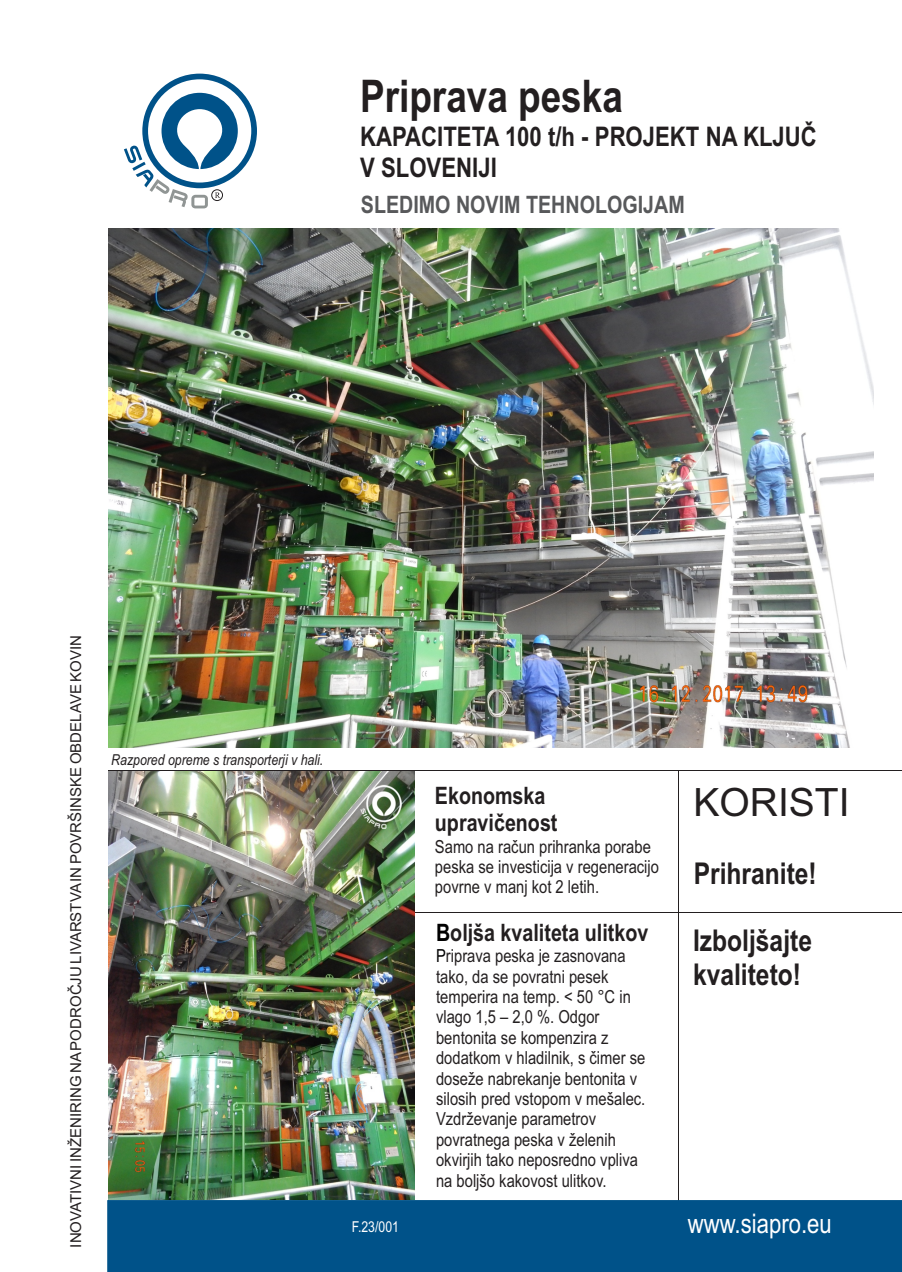
<style>
.page{position:relative;width:902px;height:1272px;background:#fff}
.page>*{position:absolute;margin:0;border:0;box-sizing:border-box;transform-origin:0 0}
.t1{font:700 45px "Arial Narrow";color:#231f20}
.t2{font:39px "Arial";color:#231f20}
.t3{font:700 30px "Arial Narrow";color:#231f20}
.t4{font:700 27px/30.9px "Arial Narrow";color:#231f20}
.t5{font:27px "Arial Narrow";color:#fff}
.t6{font:700 24px/27.5px "Arial Narrow";color:#231f20}
.t7{font:700 24px "Arial Narrow";color:#58595b}
.t8{font:18px/20.4px "Arial Narrow";color:#231f20}
.t9{font:15px "Arial";color:#231f20}
.t10{font:italic 15px "Arial Narrow";color:#231f20}
.t11{font:15px "Arial Narrow";color:#fff}
.s1{color:#000}
</style>
<div class="page">
<hr style="left:678px;top:770px;width:1px;height:501px;background:#231f20">
<div style="left:107px;top:1199px;width:794px;height:72px;background:#005289"></div>
<hr style="left:336px;top:912px;width:565px;height:1px;background:#231f20">
<hr style="left:108px;top:770px;width:793px;height:1px;background:#231f20">
<svg style="left:124px;top:74px;width:133px;height:134px"></svg>
<img style="left:109px;top:771px;width:306px;height:428px">
<img style="left:109px;top:229px;width:764px;height:518px">
<h1 class="t1" style="left:360px;top:79px;width:264px">Priprava peska</h1>
<h3 class="t4" style="left:360px;top:124px;width:458px">KAPACITETA 100 t/h - PROJEKT NA KLJUČ<br>V SLOVENIJI</h3>
<h3 class="t7" style="left:361px;top:196px;width:325px">SLEDIMO NOVIM TEHNOLOGIJAM</h3>
<p class="t9" style="left:70px;top:1247px;width:614px;rotate:-90deg">INOVATIVNI INŽENIRING NAPODROČJU LIVARSTVAIN POVRŠINSKE OBDELAVE KOVIN</p>
<p class="t10" style="left:111px;top:753px;width:213px">Razpored opreme s transporterji v hali.</p>
<p class="t11" style="left:352px;top:1220px;width:49px">F.23/001</p>
<h3 class="t6" style="left:435px;top:783px;width:124px">Ekonomska upravičenost</h3>
<p class="t8" style="left:435px;top:837px;width:225px">Samo na račun prihranka porabe peska se investicija v regeneracijo povrne v manj kot 2 letih.</p>
<h3 class="t6" style="left:436px;top:920px;width:214px"><span class="s1">B</span>oljša kvaliteta ulitkov</h3>
<p class="t8" style="left:436px;top:947px;width:211px"><span class="s1">P</span>riprava peska je zasnovana tako, da se povratni pesek temperira na temp. &lt; 50 °C in vlago 1,5 – 2,0 %. Odgor bentonita se kompenzira z dodatkom v hladilnik, s čimer se doseže nabrekanje bentonita v silosih pred vstopom v mešalec.<br>Vzdrževanje parametrov povratnega peska v želenih okvirjih tako neposredno vpliva na boljšo kakovost ulitkov.</p>
<h2 class="t2" style="left:693px;top:788px;width:158px">KORISTI</h2>
<h3 class="t3" style="left:693px;top:862px;width:125px">Prihranite!</h3>
<h3 class="t3" style="left:693px;top:928px;width:120px">Izboljšajte</h3>
<h3 class="t3" style="left:693px;top:963px;width:110px">kvaliteto!</h3>
<h3 class="t5" style="left:687px;top:1213px;width:145px">www.siapro.eu</h3>
</div>
